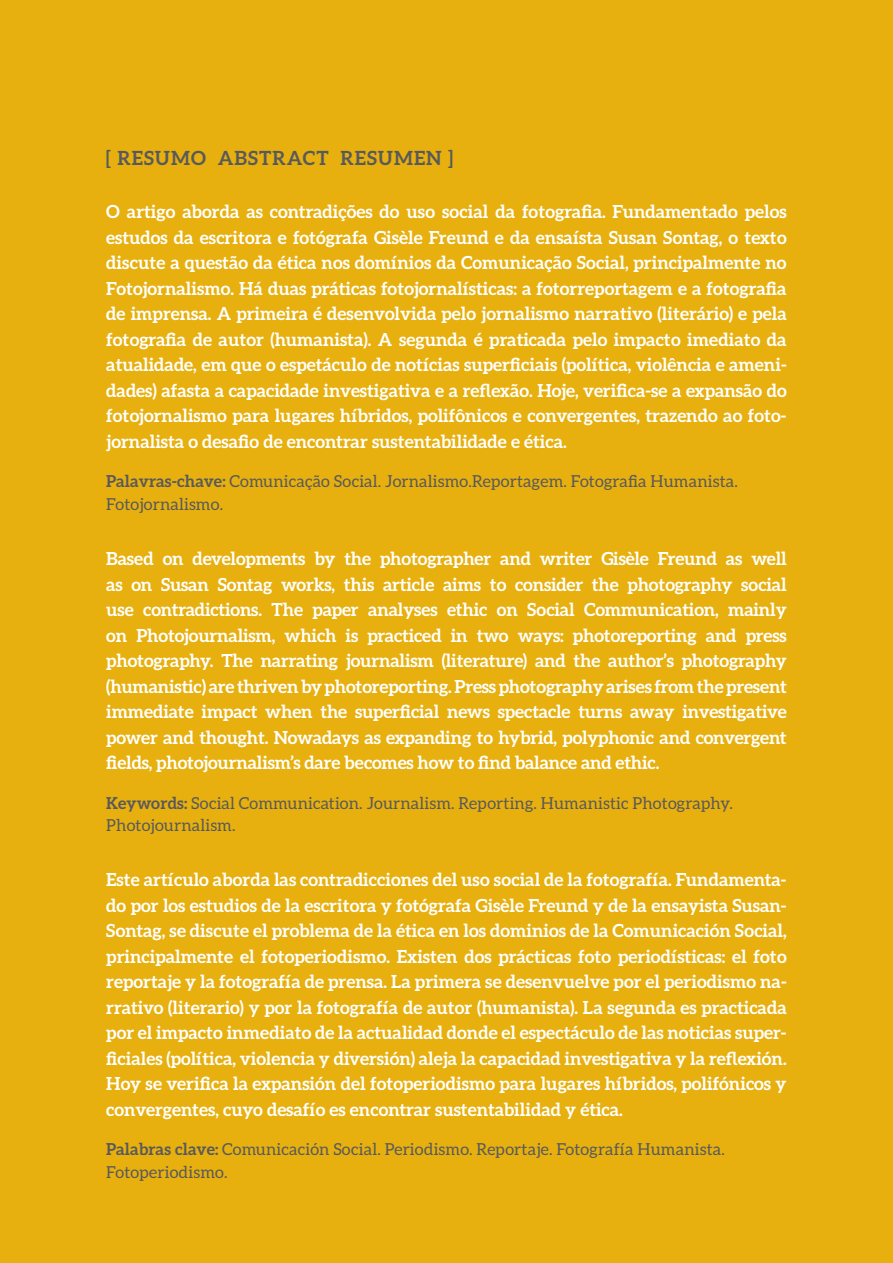
<style>
.page{position:relative;width:893px;height:1263px;background:#e7b00f}
.page>*{position:absolute;margin:0;border:0;box-sizing:border-box;transform-origin:0 0}
.t1{font:700 19.5px "Aleo";letter-spacing:.05em;color:#58595b}
.t2{font:700 18px/25.5px "Aleo";color:#fff;text-align:justify}
.t3{font:16.5px/22.5px "Aleo";letter-spacing:.01em;color:#58595b}
.s1{font-weight:700}
</style>
<div class="page">
<p class="t1" style="left:106px;top:146px;width:348px">[ RESUMO ABSTRACT RESUMEN ]</p>
<p class="t2" style="left:106px;top:199px;width:682px">O artigo aborda as contradições do uso social da fotografia. Fundamentado pelos estudos da escritora e fotógrafa Gisèle Freund e da ensaísta Susan Sontag, o texto discute a questão da ética nos domínios da Comunicação Social, principalmente no Fotojornalismo. Há duas práticas fotojornalísticas: a fotorreportagem e a fotografia de imprensa. A primeira é desenvolvida pelo jornalismo narrativo (literário) e pela fotografia de autor (humanista). A segunda é praticada pelo impacto imediato da atualidade, em que o espetáculo de notícias superficiais (política, violência e ameni&shy;dades) afasta a capacidade investigativa e a reflexão. Hoje, verifica-se a expansão do fotojornalismo para lugares híbridos, polifônicos e convergentes, trazendo ao foto&shy;jornalista o desafio de encontrar sustentabilidade e ética.</p>
<p class="t3" style="left:106px;top:470px;width:633px"><span class="s1">Palavras-‑chave:</span> Comunicação Social. Jornalismo.Reportagem. Fotografia Humanista.<br>Fotojornalismo.</p>
<p class="t2" style="left:106px;top:545px;width:682px">Based on developments by the photographer and writer Gisèle Freund as well as on Susan Sontag works, this article aims to consider the photography social use contradictions. The paper analyses ethic on Social Communication, mainly on Photojournalism, which is practiced in two ways: photoreporting and press photography. The narrating journalism (literature) and the author’s photography (humanistic) are thriven by photoreporting. Press photography arises from the present immediate impact when the superficial news spectacle turns away investigative power and thought. Nowadays as expanding to hybrid, polyphonic and convergent fields, photojournalism’s dare becomes how to find balance and ethic.</p>
<p class="t3" style="left:106px;top:791px;width:628px"><span class="s1">Keywords:</span> Social Communication. Journalism. Reporting. Humanistic Photography.<br>Photojournalism.</p>
<p class="t2" style="left:106px;top:867px;width:682px">Este artículo aborda las contradicciones del uso social de la fotografía. Fundamenta&shy;do por los estudios de la escritora y fotógrafa Gisèle Freund y de la ensayista Susan-Sontag, se discute el problema de la ética en los dominios de la Comunicación Social, principalmente el fotoperiodismo. Existen dos prácticas foto periodísticas: el foto reportaje y la fotografía de prensa. La primera se desenvuelve por el periodismo na&shy;rrativo (literario) y por la fotografía de autor (humanista). La segunda es practicada por el impacto inmediato de la actualidad donde el espectáculo de las noticias super&shy;ficiales (política, violencia y diversión) aleja la capacidad investigativa y la reflexión.<br>Hoy se verifica la expansión del fotoperiodismo para lugares híbridos, polifónicos y convergentes, cuyo desafío es encontrar sustentabilidad y ética.</p>
<p class="t3" style="left:106px;top:1138px;width:620px"><span class="s1">Palabras clave:</span> Comunicación Social. Periodismo. Reportaje. Fotografía Humanista.<br>Fotoperiodismo.</p>
</div>
